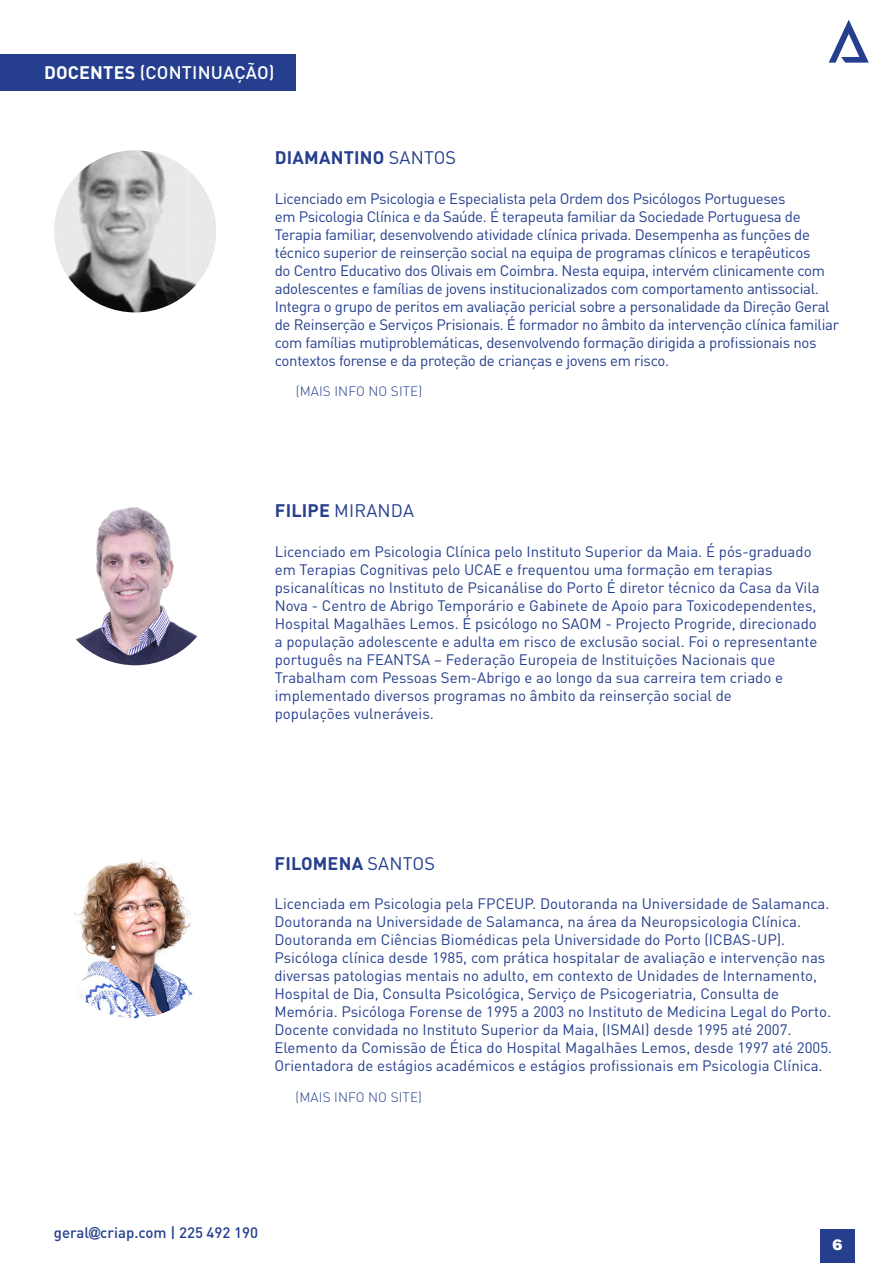
<style>
.page{position:relative;width:893px;height:1263px;background:#fff}
.page>*{position:absolute;margin:0;border:0;box-sizing:border-box;transform-origin:0 0}
.t1{font:700 18px "DIN Pro";letter-spacing:.01em;color:#253f8e}
.t2{font:500 18px "DIN Pro";letter-spacing:.01em;color:#fff}
.t3{font:18px "DIN Pro";letter-spacing:.01em;color:#253f8e}
.t4{font:15px/18px "DIN Pro";color:#253f8e}
.t5{font:15px/18px "DIN Pro";letter-spacing:-.02em;color:#253f8e}
.t6{font:500 15px "DIN Pro";color:#253f8e}
.t7{font:900 15px "Helvetica LT Std";color:#fff}
.t8{font:300 13.5px "DIN Pro";letter-spacing:.01em;color:#253f8e}
.s1{font-weight:700}
.s2{font-weight:400}
.s3{font-family:"Arial";font-weight:900}
</style>
<div class="page">
<div style="left:820px;top:1229px;width:35px;height:34px;background:#253f8e"></div>
<svg style="left:829px;top:20px;width:40px;height:43px"></svg>
<div style="left:0;top:54px;width:296px;height:37px;background:#253f8e"></div>
<img style="left:54px;top:503px;width:162px;height:162px;border-radius:81px">
<img style="left:54px;top:856px;width:162px;height:162px;border-radius:81px">
<img style="left:54px;top:150px;width:162px;height:162px;border-radius:81px">
<p class="t2" style="left:44px;top:60px;width:232px"><span class="s1">DOCENTES</span> (CONTINUAÇÃO)</p>
<p class="t1" style="left:275px;top:145px;width:183px">DIAMANTINO <span class="s2">SANTOS</span></p>
<p class="t5" style="left:275px;top:189px;width:566px">Licenciado em Psicologia e Especialista pela Ordem dos Psicólogos Portugueses<br>em Psicologia Clínica e da Saúde. É terapeuta familiar da Sociedade Portuguesa de Terapia familiar, desenvolvendo atividade clínica privada. Desempenha as funções de técnico superior de reinserção social na equipa de programas clínicos e terapêuticos<br>do Centro Educativo dos Olivais em Coimbra. Nesta equipa, intervém clinicamente com adolescentes e famílias de jovens institucionalizados com comportamento antissocial.<br>Integra o grupo de peritos em avaliação pericial sobre a personalidade da Direção Geral de Reinserção e Serviços Prisionais. É formador no âmbito da intervenção clínica familiar com famílias mutiproblemáticas, desenvolvendo formação dirigida a profissionais nos contextos forense e da proteção de crianças e jovens em risco.</p>
<p class="t8" style="left:296px;top:382px;width:128px">(MAIS INFO NO SITE)</p>
<p class="t3" style="left:275px;top:498px;width:141px"><span class="s1">FILIPE</span> MIRANDA</p>
<p class="t4" style="left:275px;top:542px;width:546px">Licenciado em Psicologia Clínica pelo Instituto Superior da Maia. É pós-graduado em Terapias Cognitivas pelo UCAE e frequentou uma formação em terapias psicanalíticas no Instituto de Psicanálise do Porto É diretor técnico da Casa da Vila Nova - Centro de Abrigo Temporário e Gabinete de Apoio para Toxicodependentes, Hospital Magalhães Lemos. É psicólogo no SAOM - Projecto Progride, direcionado a população adolescente e adulta em risco de exclusão social. Foi o representante português na FEANTSA – Federação Europeia de Instituições Nacionais que Trabalham com Pessoas Sem-Abrigo e ao longo da sua carreira tem criado e implementado diversos programas no âmbito da reinserção social de<br>populações vulneráveis.</p>
<p class="t1" style="left:275px;top:851px;width:162px">FILOMENA <span class="s2">SANTOS</span></p>
<p class="t4" style="left:274px;top:894px;width:559px">Licenciada em Psicologia pela FPCEUP. Doutoranda na Universidade de Salamanca.<br>Doutoranda na Universidade de Salamanca, na área da Neuropsicologia Clínica.<br>Doutoranda em Ciências Biomédicas pela Universidade do Porto (ICBAS-UP).<br>Psicóloga clínica desde 1985, com prática hospitalar de avaliação e intervenção nas diversas patologias mentais no adulto, em contexto de Unidades de Internamento, Hospital de Dia, Consulta Psicológica, Serviço de Psicogeriatria, Consulta de Memória. Psicóloga Forense de 1995 a 2003 no Instituto de Medicina Legal do Porto.<br>Docente convidada no Instituto Superior da Maia, (ISMAI) desde 1995 até 2007.<br>Elemento da Comissão de Ética do Hospital Magalhães Lemos, desde 1997 até 2005.<br>Orientadora de estágios académicos e estágios profissionais em Psicologia Clínica.</p>
<p class="t8" style="left:296px;top:1087px;width:128px">(MAIS INFO NO SITE)</p>
<p class="t6" style="left:54px;top:1222px;width:206px">geral<span class="s3">@</span>criap.com | 225 492 190</p>
<p class="t7" style="left:832px;top:1235px;width:12px">6</p>
</div>
